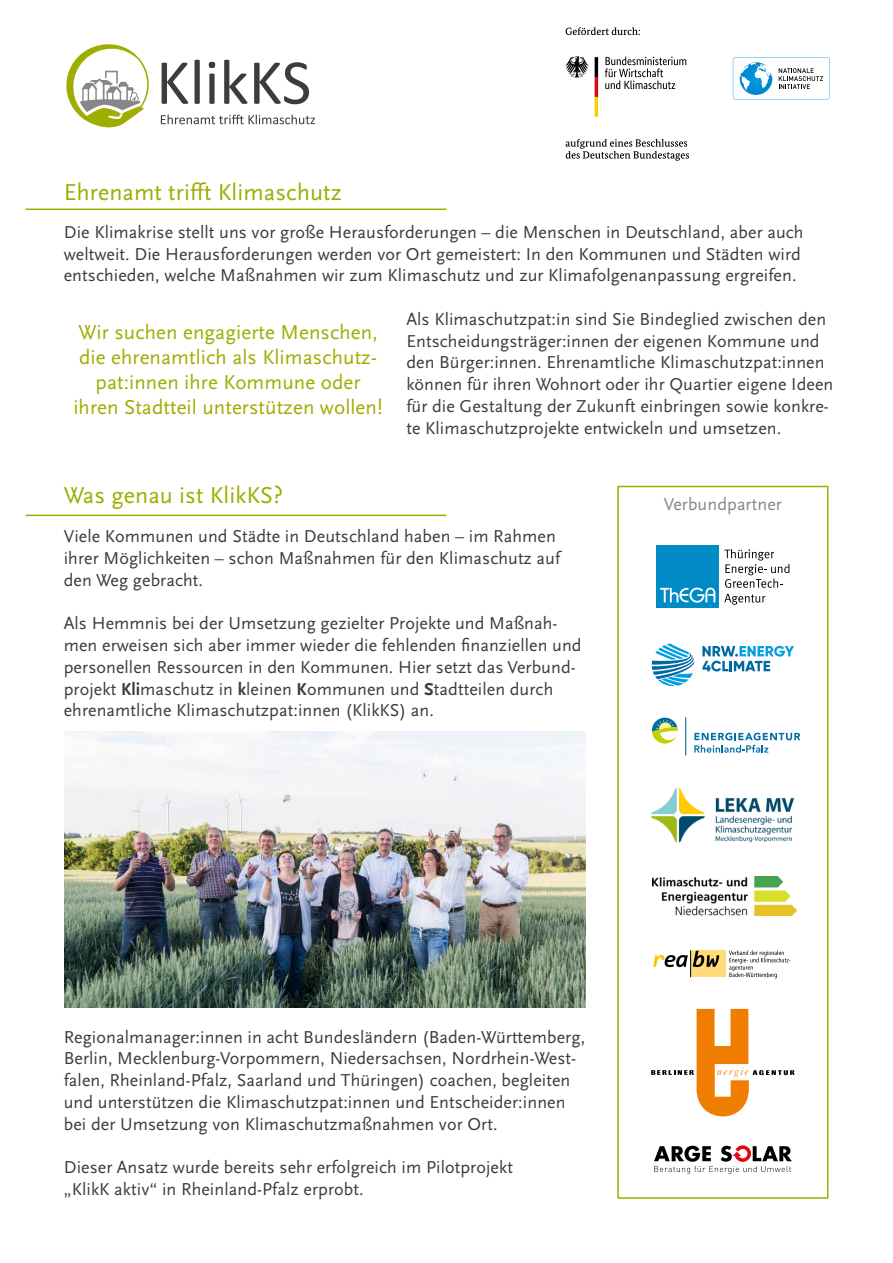
<style>
.page{position:relative;width:893px;height:1263px;background:#fff}
.page>*{position:absolute;margin:0;border:0;box-sizing:border-box;transform-origin:0 0}
.t1{font:24px "Scala Sans Pro";letter-spacing:.005em;color:#9fad00}
.Fließtext{font:21px/25.2px "Scala Sans Pro";letter-spacing:.005em;color:#9fad00;text-align:center}
.Fließtext-2{font:18px/21.8px "Scala Sans Pro";letter-spacing:.005em;color:#3c3c3b}
.t2{font:18px "Scala Sans Pro";letter-spacing:.005em;color:#878787}
.s1{font-weight:700}
</style>
<div class="page">
<svg style="left:162px;top:60px;width:147px;height:44px"></svg>
<svg style="left:161px;top:115px;width:154px;height:9px"></svg>
<svg style="left:66px;top:44px;width:83px;height:84px"></svg>
<svg style="left:654px;top:1145px;width:138px;height:29px"></svg>
<svg style="left:651px;top:1009px;width:144px;height:107px"></svg>
<hr style="left:685px;top:717px;width:1px;height:39px;background:#006ca6">
<svg style="left:651px;top:717px;width:27px;height:27px"></svg>
<svg style="left:694px;top:733px;width:106px;height:20px"></svg>
<div style="left:691px;top:950px;width:34px;height:27px;background:#ffdb7c"></div>
<svg style="left:729px;top:950px;width:61px;height:28px"></svg>
<svg style="left:653px;top:950px;width:66px;height:27px"></svg>
<div style="left:656px;top:545px;width:63px;height:62px;background:#008bc5"></div>
<svg style="left:660px;top:588px;width:55px;height:15px"></svg>
<svg style="left:724px;top:549px;width:66px;height:39px"></svg>
<svg style="left:724px;top:594px;width:41px;height:11px"></svg>
<div style="left:617px;top:486px;width:211px;height:713px;border:2px solid #9fad00"></div>
<img style="left:64px;top:731px;width:521px;height:277px">
<hr style="left:26px;top:515px;width:420px;height:1px;background:#9fad00">
<hr style="left:26px;top:209px;width:420px;height:1px;background:#9fad00">
<svg style="left:605px;top:57px;width:81px;height:32px"></svg>
<svg style="left:565px;top:56px;width:24px;height:22px"></svg>
<svg style="left:595px;top:57px;width:3px;height:60px"></svg>
<svg style="left:566px;top:27px;width:74px;height:8px"></svg>
<svg style="left:566px;top:139px;width:123px;height:22px"></svg>
<svg style="left:733px;top:57px;width:97px;height:43px"></svg>
<img style="left:650px;top:787px;width:145px;height:56px">
<img style="left:653px;top:877px;width:143px;height:38px">
<svg style="left:652px;top:644px;width:142px;height:42px"></svg>
<h1 class="t1" style="left:64px;top:179px;width:279px">Ehrenamt trifft Klimaschutz</h1>
<p class="Fließtext-2" style="left:64px;top:221px;width:741px">Die Klimakrise stellt uns vor große Herausforderungen – die Menschen in Deutschland, aber auch weltweit. Die Herausforderungen werden vor Ort gemeistert: In den Kommunen und Städten wird entschieden, welche Maßnahmen wir zum Klimaschutz und zur Klimafolgenanpassung ergreifen.</p>
<p class="Fließtext-2" style="left:406px;top:308px;width:428px">Als Klimaschutzpat:in sind Sie Bindeglied zwischen den Entscheidungsträger:innen der eigenen Kommune und den Bürger:innen. Ehrenamtliche Klimaschutzpat:innen können für ihren Wohnort oder ihr Quartier eigene Ideen für die Gestaltung der Zukunft einbringen sowie konkre&shy;te Klimaschutzprojekte entwickeln und umsetzen.</p>
<p class="Fließtext" style="left:73px;top:319px;width:311px">Wir suchen engagierte Menschen, die ehrenamtlich als Klimaschutz&shy;pat:innen ihre Kommune oder ihren Stadtteil unterstützen wollen!</p>
<h1 class="t1" style="left:64px;top:481px;width:221px">Was genau ist KlikKS?</h1>
<p class="Fließtext-2" style="left:64px;top:526px;width:498px">Viele Kommunen und Städte in Deutschland haben – im Rahmen ihrer Möglichkeiten – schon Maßnahmen für den Klimaschutz auf den Weg gebracht.</p>
<p class="Fließtext-2" style="left:64px;top:613px;width:519px">Als Hemmnis bei der Umsetzung gezielter Projekte und Maßnah&shy;men erweisen sich aber immer wieder die fehlenden finanziellen und personellen Ressourcen in den Kommunen. Hier setzt das Verbund&shy;projekt <span class="s1">Kli</span>maschutz in <span class="s1">k</span>leinen <span class="s1">K</span>ommunen und <span class="s1">S</span>tadtteilen durch ehrenamtliche Klimaschutzpat:innen (KlikKS) an.</p>
<h1 class="t2" style="left:664px;top:494px;width:120px">Verbundpartner</h1>
<p class="Fließtext-2" style="left:64px;top:1026px;width:523px">Regionalmanager:innen in acht Bundesländern (Baden-Württemberg, Berlin, Mecklenburg-Vorpommern, Niedersachsen, Nordrhein-West&shy;falen, Rheinland-Pfalz, Saarland und Thüringen) coachen, begleiten und unterstützen die Klimaschutzpat:innen und Entscheider:innen bei der Umsetzung von Klimaschutzmaßnahmen vor Ort.</p>
<p class="Fließtext-2" style="left:64px;top:1156px;width:451px">Dieser Ansatz wurde bereits sehr erfolgreich im Pilotprojekt „KlikK aktiv“ in Rheinland-Pfalz erprobt.</p>
</div>
